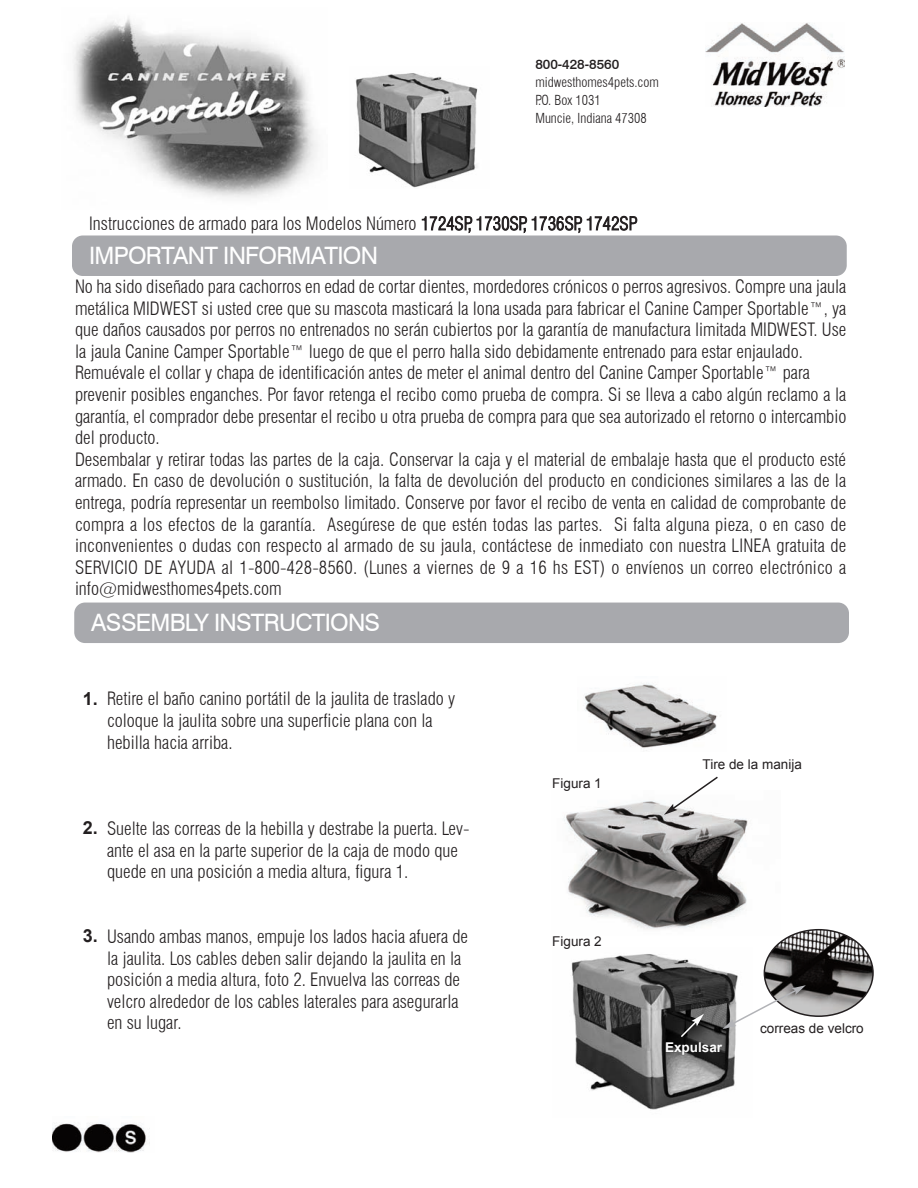
<style>
.page{position:relative;width:918px;height:1188px;background:#fff}
.page>*{position:absolute;margin:0;border:0;box-sizing:border-box;transform-origin:0 0}
.t1{font:24px "Swiss 721 BT";letter-spacing:-.03em;color:#fff}
.t2{font:300 condensed 18px/21.6px "Swiss 721 BT";color:#231f20}
.t3{font:700 18px "Arial";color:#231f20}
.t4{font:300 condensed 13.5px/18px "Swiss 721 BT";color:#231f20}
.t5{font:13.5px "Arial";color:#231f20}
.t6{font:500 13.5px "Swiss 721 BT";color:#231f20}
.t7{font:700 13.5px "Arial";color:#fff}
</style>
<div class="page">
<div style="left:72px;top:236px;width:775px;height:40px;background:#a8a9ad;border-radius:11px"></div>
<img style="left:52px;top:1123px;width:94px;height:29px">
<div style="left:74px;top:603px;width:775px;height:40px;background:#a8a9ad;border-radius:11px"></div>
<img style="left:73px;top:17px;width:245px;height:181px">
<img style="left:355px;top:73px;width:123px;height:115px">
<img style="left:705px;top:23px;width:139px;height:83px">
<img style="left:564px;top:801px;width:184px;height:128px">
<img style="left:571px;top:954px;width:165px;height:156px">
<svg style="left:679px;top:1014px;width:25px;height:25px"></svg>
<img style="left:584px;top:683px;width:133px;height:68px">
<svg style="left:664px;top:776px;width:56px;height:39px"></svg>
<svg style="left:722px;top:929px;width:152px;height:100px"></svg>
<p class="t6" style="left:535px;top:56px;width:85px">800-428-8560</p>
<p class="t4" style="left:535px;top:73px;width:125px">midwesthomes4pets.com<br>P.O. Box 1031<br>Muncie, Indiana 47308</p>
<p class="t2" style="left:89px;top:213px;width:550px">Instrucciones de armado para los Modelos Número 1724SP, 1730SP, 1736SP, 1742SP</p>
<h1 class="t1" style="left:89px;top:241px;width:291px">IMPORTANT INFORMATION</h1>
<p class="t2" style="left:75px;top:276px;width:773px">No ha sido diseñado para cachorros en edad de cortar dientes, mordedores crónicos o perros agresivos. Compre una jaula metálica MIDWEST si usted cree que su mascota masticará la lona usada para fabricar el Canine Camper Sportable™, ya que daños causados por perros no entrenados no serán cubiertos por la garantía de manufactura limitada MIDWEST. Use la jaula Canine Camper Sportable™ luego de que el perro halla sido debidamente entrenado para estar enjaulado.<br>Remuévale el collar y chapa de identificación antes de meter el animal dentro del Canine Camper Sportable™ para prevenir posibles enganches. Por favor retenga el recibo como prueba de compra. Si se lleva a cabo algún reclamo a la garantía, el comprador debe presentar el recibo u otra prueba de compra para que sea autorizado el retorno o intercambio del producto.<br>Desembalar y retirar todas las partes de la caja. Conservar la caja y el material de embalaje hasta que el producto esté armado. En caso de devolución o sustitución, la falta de devolución del producto en condiciones similares a las de la entrega, podría representar un reembolso limitado. Conserve por favor el recibo de venta en calidad de comprobante de compra a los efectos de la garantía. Asegúrese de que estén todas las partes. Si falta alguna pieza, o en caso de inconvenientes o dudas con respecto al armado de su jaula, contáctese de inmediato con nuestra LINEA gratuita de SERVICIO DE AYUDA al 1-800-428-8560. (Lunes a viernes de 9 a 16 hs EST) o envíenos un correo electrónico a info@midwesthomes4pets.com</p>
<h1 class="t1" style="left:91px;top:608px;width:290px">ASSEMBLY INSTRUCTIONS</h1>
<p class="t3" style="left:83px;top:689px;width:17px">1.</p>
<p class="t2" style="left:107px;top:688px;width:350px">Retire el baño canino portátil de la jaulita de traslado y coloque la jaulita sobre una superficie plana con la hebilla hacia arriba.</p>
<p class="t5" style="left:703px;top:757px;width:101px">Tire de la manija</p>
<p class="t5" style="left:552px;top:776px;width:51px">Figura 1</p>
<p class="t3" style="left:83px;top:818px;width:17px">2.</p>
<p class="t2" style="left:107px;top:818px;width:364px">Suelte las correas de la hebilla y destrabe la puerta. Lev&shy;ante el asa en la parte superior de la caja de modo que quede en una posición a media altura, figura 1.</p>
<p class="t3" style="left:83px;top:926px;width:17px">3.</p>
<p class="t2" style="left:107px;top:926px;width:362px">Usando ambas manos, empuje los lados hacia afuera de la jaulita. Los cables deben salir dejando la jaulita en la posición a media altura, foto 2. Envuelva las correas de velcro alrededor de los cables laterales para asegurarla en su lugar.</p>
<p class="t5" style="left:552px;top:934px;width:51px">Figura 2</p>
<p class="t5" style="left:760px;top:1021px;width:105px">correas de velcro</p>
<p class="t7" style="left:665px;top:1040px;width:59px">Expulsar</p>
</div>
